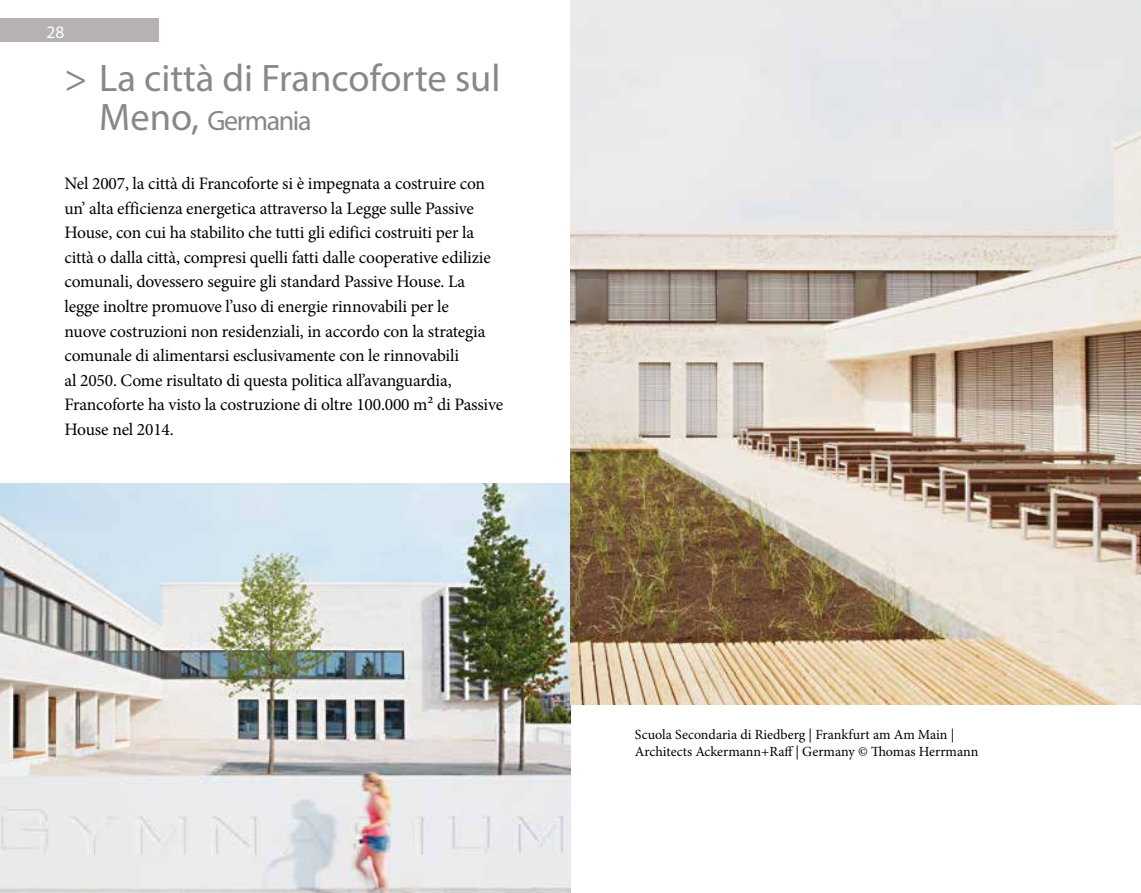
<style>
.page{position:relative;width:1141px;height:893px;background:#fff}
.page>*{position:absolute;margin:0;border:0;box-sizing:border-box;transform-origin:0 0}
.t1{font:38.5px "Myriad Pro";color:#87888a}
.t2{font:28px "Myriad Pro";letter-spacing:-.05em;color:#87888a}
.t3{font:17.5px/24.5px "Minion Pro";letter-spacing:-.01em;color:#000}
.t4{font:17.5px "Myriad Pro";color:#fff}
.t5{font:14px/16.8px "Minion Pro";color:#000}
.s1{font-size:38.5px}
</style>
<div class="page">
<div style="left:0;top:19px;width:159px;height:23px;background:#b5b2b1"></div>
<img style="left:0;top:483px;width:570px;height:410px">
<img style="left:570px;top:0;width:571px;height:704px">
<p class="t4" style="left:47px;top:21px;width:19px">28</p>
<h1 class="t1" style="left:64px;top:55px;width:438px">&gt; La città di Francoforte sul</h1>
<h2 class="t2" style="left:99px;top:103px;width:214px"><span class="s1">Meno,</span> Germania</h2>
<p class="t3" style="left:64px;top:172px;width:440px">Nel 2007, la città di Francoforte si è impegnata a costruire con un’ alta efficienza energetica attraverso la Legge sulle Passive House, con cui ha stabilito che tutti gli edifici costruiti per la città o dalla città, compresi quelli fatti dalle cooperative edilizie comunali, dovessero seguire gli standard Passive House. La legge inoltre promuove l’uso di energie rinnovabili per le<br>nuove costruzioni non residenziali, in accordo con la strategia comunale di alimentarsi esclusivamente con le rinnovabili<br>al 2050. Come risultato di questa politica all’avanguardia, Francoforte ha visto la costruzione di oltre 100.000 m² di Passive House nel 2014.</p>
<p class="t5" style="left:635px;top:726px;width:345px">Scuola Secondaria di Riedberg | Frankfurt am Am Main |<br>Architects Ackermann+Raff | Germany © Thomas Herrmann</p>
</div>
